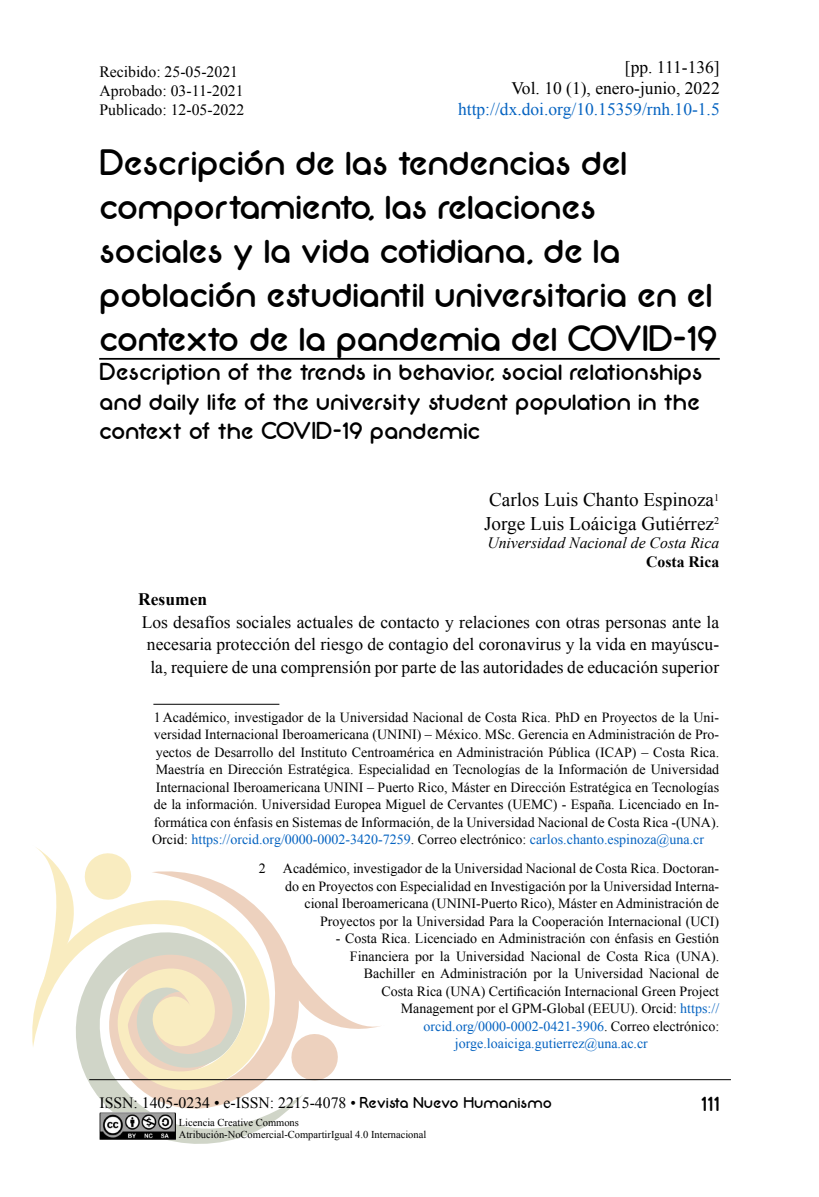
<style>
.page{position:relative;width:819px;height:1197px;background:#fff}
.page>*{position:absolute;margin:0;border:0;box-sizing:border-box;transform-origin:0 0}
.t1{font:36.75px/44.1px "Neon 80 s";letter-spacing:-.02em;color:#000}
.t2{font:24.5px/29.4px "Neon 80 s";letter-spacing:-.01em;color:#000;text-align:justify}
.t3{font:21px "Neon 80 s";color:#000}
.t4{font:19.25px/23.1px "Times New Roman";color:#000}
.t5{font:17.5px/22.8px "Times New Roman";color:#000;text-align:right}
.t6{font:17.5px "Times New Roman";color:#0563c1}
.t7{font:700 17.5px "Times New Roman";color:#000}
.t8{font:15.75px/18.9px "Times New Roman";color:#000}
.t9{font:italic 15.75px "Times New Roman";color:#000}
.t10{font:700 15.75px "Times New Roman";color:#000}
.t11{font:14px/17.5px "Times New Roman";color:#000;text-align:justify}
.t12{font:14px "Times New Roman";color:#0563c1}
.t13{font:10.5px/12.6px "Times New Roman";color:#000}
.s1{color:#0563c1}
.s2{color:#000}
.s3{font-family:"Neon 80 s"}
</style>
<div class="page">
<svg style="left:96px;top:1094px;width:188px;height:50px"></svg>
<svg style="left:105px;top:927px;width:198px;height:186px"></svg>
<svg style="left:88px;top:898px;width:186px;height:196px"></svg>
<svg style="left:275px;top:937px;width:110px;height:146px"></svg>
<svg style="left:32px;top:847px;width:213px;height:234px"></svg>
<hr style="left:89px;top:1079px;width:642px;height:1px;background:#000">
<img style="left:99px;top:1113px;width:76px;height:27px">
<hr style="left:153px;top:704px;width:126px;height:1px;background:#000">
<hr style="left:99px;top:358px;width:621px;height:2px;background:#000">
<p class="t8" style="left:99px;top:62px;width:146px">Recibido: 25-05-2021<br>Aprobado: 03-11-2021<br>Publicado: 12-05-2022</p>
<p class="t5" style="left:512px;top:56px;width:210px;line-height:21px">[pp. 111-136]<br>Vol. 10 (1), enero-junio, 2022</p>
<p class="t6" style="left:458px;top:97px;width:263px">http://dx.doi.org/10.15359/rnh.10-1.5</p>
<h1 class="t1" style="left:99px;top:140px;width:620px">Descripción de las tendencias del comportamiento, las relaciones sociales y la vida cotidiana, de la población estudiantil universitaria en el contexto de la pandemia del COVID-19</h1>
<h2 class="t2" style="left:99px;top:357px;width:605px">Description of the trends in behavior, social relationships and daily life of the university student population in the context of the COVID-19 pandemic</h2>
<h3 class="t4" style="left:484px;top:488px;width:237px">Carlos Luis Chanto Espinoza<sup>1<br></sup>Jorge Luis Loáiciga Gutiérrez<sup>2</sup></h3>
<p class="t9" style="left:487px;top:532px;width:233px">Universidad Nacional de Costa Rica</p>
<p class="t10" style="left:646px;top:551px;width:75px">Costa Rica</p>
<p class="t7" style="left:138px;top:587px;width:71px">Resumen</p>
<p class="t5" style="left:142px;top:610px;width:579px;text-align:center">Los desafíos sociales actuales de contacto y relaciones con otras personas ante la necesaria protección del riesgo de contagio del coronavirus y la vida en mayúscu&shy;la, requiere de una comprensión por parte de las autoridades de educación superior</p>
<p class="t11" style="left:152px;top:708px;width:569px">1Académico, investigador de la Universidad Nacional de Costa Rica. PhD en Proyectos de la Uni&shy;versidad Internacional Iberoamericana (UNINI) – México. MSc. Gerencia en Administración de Pro&shy;yectos de Desarrollo del Instituto Centroamérica en Administración Pública (ICAP) – Costa Rica.<br>Maestría en Dirección Estratégica. Especialidad en Tecnologías de la Información de Universidad Internacional Iberoamericana UNINI – Puerto Rico, Máster en Dirección Estratégica en Tecnologías de la información. Universidad Europea Miguel de Cervantes (UEMC) - España. Licenciado en In&shy;formática con énfasis en Sistemas de Información, de la Universidad Nacional de Costa Rica -(UNA).<br>Orcid: <span class="s1">https://orcid.org/0000-0002-3420-7259</span>. Correo electrónico: <span class="s1">carlos.chanto.espinoza@una.cr</span></p>
<p class="t11" style="left:259px;top:860px;width:462px;text-align:right">2 Académico, investigador de la Universidad Nacional de Costa Rica. Doctoran&shy;do en Proyectos con Especialidad en Investigación por la Universidad Interna&shy;cional Iberoamericana (UNINI-Puerto Rico), Máster en Administración de Proyectos por la Universidad Para la Cooperación Internacional (UCI)</p>
<p class="t11" style="left:336px;top:930px;width:385px">- Costa Rica. Licenciado en Administración con énfasis en Gestión</p>
<p class="t11" style="left:350px;top:947px;width:371px">Financiera por la Universidad Nacional de Costa Rica (UNA).</p>
<p class="t11" style="left:364px;top:965px;width:357px">Bachiller en Administración por la Universidad Nacional de</p>
<p class="t11" style="left:381px;top:982px;width:339px">Costa Rica (UNA) Certificación Internacional Green Project</p>
<p class="t11" style="left:401px;top:1000px;width:320px">Management por el GPM-Global (EEUU). Orcid: <span class="s1">https://</span></p>
<p class="t12" style="left:423px;top:1017px;width:297px">orcid.org/0000-0002-0421-3906<span class="s2">. Correo electrónico:</span></p>
<p class="t12" style="left:455px;top:1034px;width:195px">jorge.loaiciga.gutierrez@una.ac.cr</p>
<p class="t8" style="left:99px;top:1093px;width:454px">ISSN: 1405-0234 • e-ISSN: 2215-4078 • <span class="s3">Revista Nuevo Humanismo</span></p>
<p class="t13" style="left:179px;top:1116px;width:249px">Licencia Creative Commons<br>Atribución-NoComercial-CompartirIgual 4.0 Internacional</p>
<h3 class="t3" style="left:701px;top:1093px;width:20px">111</h3>
</div>
